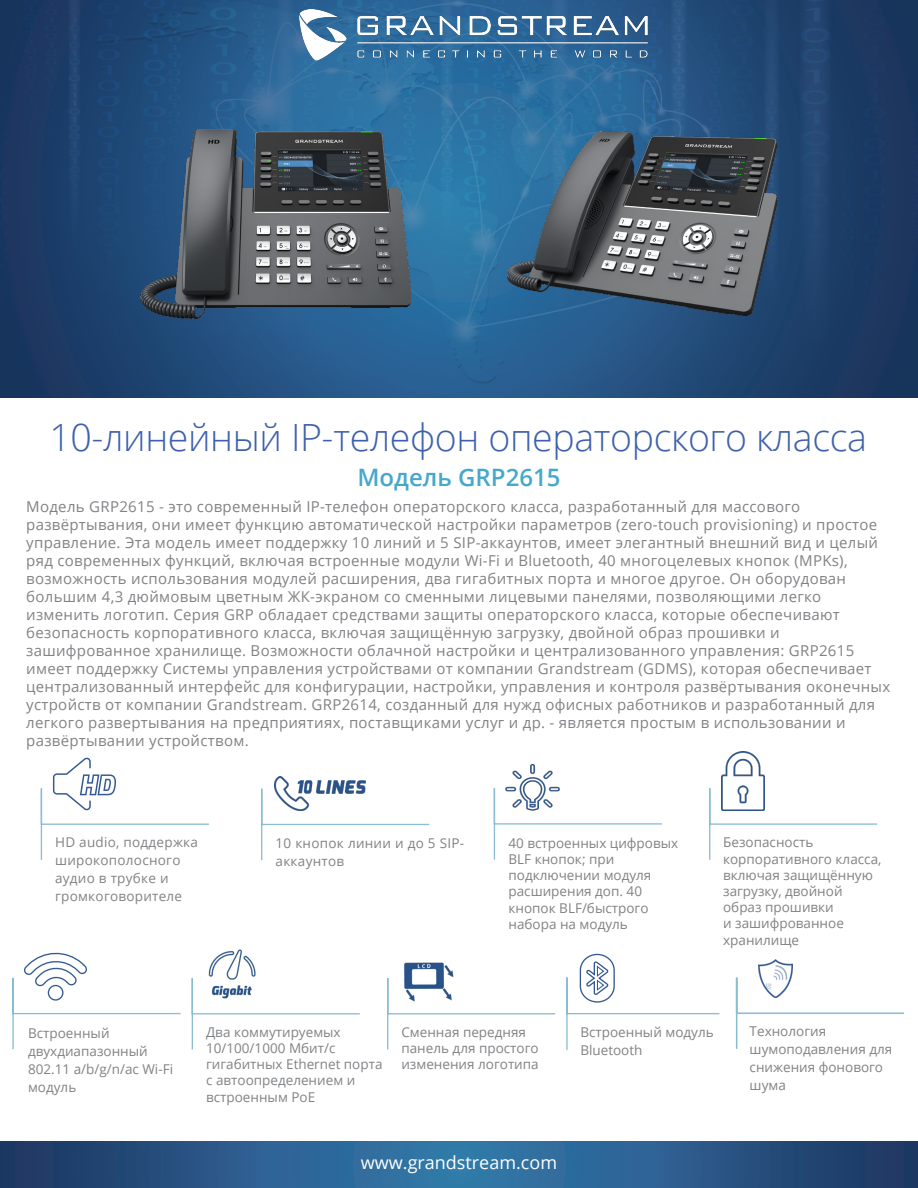
<style>
.page{position:relative;width:918px;height:1188px;background:#fff}
.page>*{position:absolute;margin:0;border:0;box-sizing:border-box;transform-origin:0 0}
.t1{font:300 37.5px "Open Sans";letter-spacing:-.01em;color:#3e60ac}
.t2{font:600 24px "Open Sans";color:#46a8ca}
.t3{font:18px "Open Sans";color:#fff}
.t4{font:15px/18px "Open Sans";letter-spacing:.02em;color:#808285}
.t5{font:13.5px/16.2px "Open Sans";color:#808285}
.t6{font:13.5px/18px "Open Sans";letter-spacing:.02em;color:#808285}
</style>
<div class="page">
<img style="left:0;top:0;width:918px;height:397px">
<img style="left:291px;top:10px;width:362px;height:53px">
<svg style="left:0;top:1142px;width:918px;height:46px;background:#295988"></svg>
<img style="left:140px;top:129px;width:270px;height:189px">
<img style="left:508px;top:131px;width:270px;height:185px">
<svg style="left:12px;top:952px;width:169px;height:98px"></svg>
<svg style="left:191px;top:978px;width:169px;height:72px"></svg>
<img style="left:207px;top:949px;width:50px;height:49px">
<svg style="left:40px;top:757px;width:169px;height:103px"></svg>
<svg style="left:261px;top:787px;width:169px;height:74px"></svg>
<img style="left:274px;top:776px;width:91px;height:34px">
<svg style="left:709px;top:787px;width:169px;height:73px"></svg>
<img style="left:722px;top:752px;width:42px;height:59px">
<svg style="left:566px;top:953px;width:154px;height:97px"></svg>
<svg style="left:493px;top:787px;width:169px;height:73px"></svg>
<img style="left:505px;top:764px;width:54px;height:46px">
<svg style="left:387px;top:978px;width:169px;height:72px"></svg>
<img style="left:400px;top:962px;width:57px;height:40px">
<svg style="left:735px;top:977px;width:169px;height:72px"></svg>
<img style="left:759px;top:959px;width:34px;height:39px">
<p class="t1" style="left:49px;top:412px;width:819px">10-линейный IP-телефон операторского класса</p>
<p class="t4" style="left:26px;top:497px;width:866px">Модель GRP2615 - это современный IP-телефон операторского класса, разработанный для массового развёртывания, они имеет функцию автоматической настройки параметров (zero-touch provisioning) и простое управление. Эта модель имеет поддержку 10 линий и 5 SIP-аккаунтов, имеет элегантный внешний вид и целый ряд современных функций, включая встроенные модули Wi-Fi и Bluetooth, 40 многоцелевых кнопок (MPKs), возможность использования модулей расширения, два гигабитных порта и многое другое. Он оборудован большим 4,3 дюймовым цветным ЖК-экраном со сменными лицевыми панелями, позволяющими легко изменить логотип. Серия GRP обладает средствами защиты операторского класса, которые обеспечивают безопасность корпоративного класса, включая защищённую загрузку, двойной образ прошивки и зашифрованное хранилище. Возможности облачной настройки и централизованного управления: GRP2615 имеет поддержку Системы управления устройствами от компании Grandstream (GDMS), которая обеспечивает централизованный интерфейс для конфигурации, настройки, управления и контроля развёртывания оконечных устройств от компании Grandstream. GRP2614, созданный для нужд офисных работников и разработанный для легкого развертывания на предприятиях, поставщиками услуг и др. - является простым в использовании и развёртывании устройством.</p>
<p class="t2" style="left:357px;top:461px;width:205px">Модель GRP2615</p>
<p class="t6" style="left:55px;top:833px;width:144px">HD audio, поддержка широкополосного аудио в трубке и громкоговорителе</p>
<p class="t5" style="left:509px;top:834px;width:171px">40 встроенных цифровых<br>BLF кнопок; при подключении модуля расширения доп. 40 кнопок BLF/быстрого набора на модуль</p>
<p class="t6" style="left:276px;top:834px;width:190px">10 кнопок линии и до 5 SIP&shy;аккаунтов</p>
<p class="t5" style="left:723px;top:834px;width:160px">Безопасность корпоративного класса, включая защищённую загрузку, двойной образ прошивки<br>и зашифрованное хранилище</p>
<p class="t5" style="left:28px;top:1024px;width:147px;line-height:18px">Встроенный двухдиапазонный<br>802.11 a/b/g/n/ac Wi-Fi модуль</p>
<p class="t5" style="left:206px;top:1024px;width:178px">Два коммутируемых<br>10/100/1000 Мбит/с гигабитных Ethernet порта с автоопределением и встроенным PoE</p>
<p class="t5" style="left:401px;top:1024px;width:139px">Сменная передняя панель для простого изменения логотипа</p>
<p class="t3" style="left:361px;top:1151px;width:198px">www.grandstream.com</p>
<p class="t5" style="left:580px;top:1023px;width:135px;line-height:18px">Встроенный модуль<br>Bluetooth</p>
<p class="t5" style="left:750px;top:1022px;width:78px">Технология</p>
<p class="t5" style="left:750px;top:1040px;width:144px">шумоподавления для</p>
<p class="t5" style="left:750px;top:1058px;width:135px">снижения фонового</p>
<p class="t5" style="left:750px;top:1076px;width:38px">шума</p>
</div>
